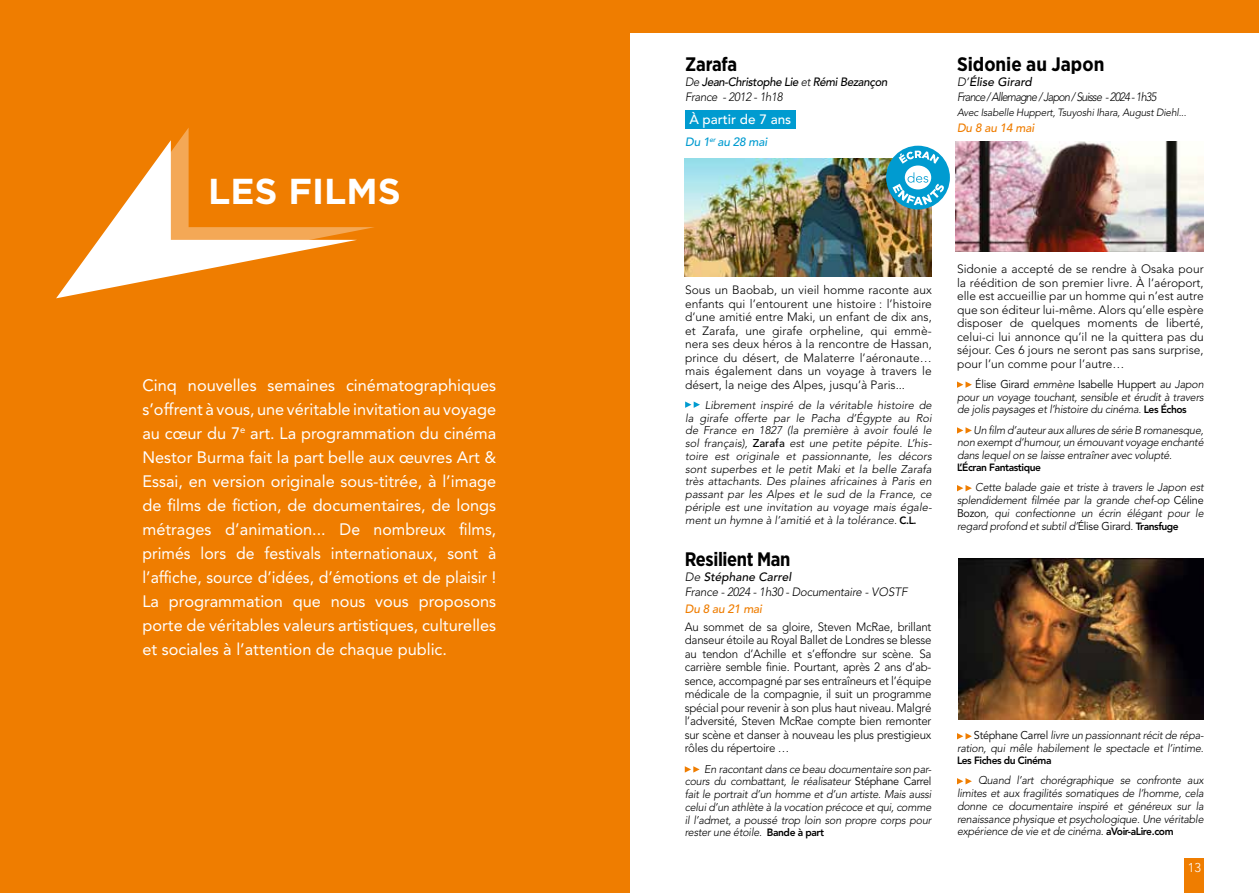
<style>
.page{position:relative;width:1259px;height:893px;background:#fff}
.page>*{position:absolute;margin:0;border:0;box-sizing:border-box;transform-origin:0 0}
.t1{font:700 36px "Gotham";color:#fff}
.t2{font:700 19.5px "Gotham Narrow";letter-spacing:-.01em;color:#000;scale:.96 1}
.t3{font:700 19.5px "Gotham Narrow";letter-spacing:-.01em;color:#000}
.t4{font:16.5px/24px "Avenir LT Std";color:#fff;text-align:justify}
.t5{font:500 13.5px "Avenir LT Std";color:#fff}
.t6{font:300 12.75px "Avenir LT Std";color:#fff}
.t7{font:300 12px/13.5px "Avenir LT Std";color:#000;text-align:justify}
.t8{font:300 12px/13.5px "Avenir LT Std";color:#000;text-align:justify;scale:.96 1}
.t9{font:italic 300 12px/15px "Avenir LT Std";letter-spacing:-.08em;color:#000}
.t10{font:italic 300 12px/15px "Avenir LT Std";letter-spacing:-.02em;color:#000}
.t11{font:italic 500 12px/15px "Avenir LT Std";letter-spacing:-.03em;color:#000;scale:.95 1}
.t12{font:italic 500 12px "Avenir LT Std";letter-spacing:-.02em;color:#ef7d00}
.t13{font:italic 500 12px "Avenir LT Std";letter-spacing:-.02em;color:#009bd0}
.t14{font:italic 300 11.25px/12.8px "Avenir LT Std";letter-spacing:-.02em;color:#000;text-align:justify;scale:.96 1}
.t15{font:italic 300 11.25px/12.8px "Avenir LT Std";letter-spacing:-.02em;color:#000;text-align:justify}
.t16{font:italic 300 10.5px "Avenir LT Std";letter-spacing:-.02em;color:#000}
.t17{font:800 10.5px "Avenir LT Std";letter-spacing:-.04em;color:#000}
.s1{font-weight:300}
.s2{font-weight:500}
.s3{font-weight:500;font-style:normal}
.s4{font-weight:800;font-style:normal;font-size:10.5px}
.s5{font-weight:400;font-style:normal}
</style>
<div class="page">
<div style="left:1184px;top:858px;width:20px;height:35px;background:#ef7d00"></div>
<div style="left:629px;top:0;width:630px;height:33px;background:#ef7d00"></div>
<div style="left:685px;top:110px;width:110px;height:18px;background:#009bd0"></div>
<svg style="left:685px;top:401px;width:15px;height:7px"></svg>
<div style="left:0;top:0;width:630px;height:893px;background:#ef7d00"></div>
<svg style="left:56px;top:140px;width:301px;height:158px"></svg>
<img style="left:685px;top:159px;width:246px;height:117px">
<div style="left:886px;top:146px;width:64px;height:63px;background:#009bd0;border-radius:50%"></div>
<div style="left:905px;top:166px;width:26px;height:23px;background:#fff;border-radius:50%"></div>
<svg style="left:898px;top:151px;width:41px;height:13px"></svg>
<svg style="left:892px;top:172px;width:52px;height:33px"></svg>
<svg style="left:957px;top:381px;width:15px;height:7px"></svg>
<svg style="left:957px;top:427px;width:15px;height:7px"></svg>
<svg style="left:957px;top:485px;width:15px;height:6px"></svg>
<img style="left:956px;top:141px;width:247px;height:111px">
<svg style="left:685px;top:766px;width:14px;height:7px"></svg>
<svg style="left:957px;top:733px;width:15px;height:6px"></svg>
<svg style="left:957px;top:778px;width:15px;height:6px"></svg>
<img style="left:958px;top:558px;width:245px;height:162px">
<h1 class="t1" style="left:208px;top:167px;width:194px">LES FILMS</h1>
<p class="t4" style="left:142px;top:373px;width:355px">Cinq nouvelles semaines cinématographiques s’offrent à vous, une véritable invitation au voyage au cœur du 7<sup>e</sup> art. La programmation du cinéma Nestor Burma fait la part belle aux œuvres Art &amp; Essai, en version originale sous-titrée, à l’image de films de fiction, de documentaires, de longs métrages d’animation... De nombreux films, primés lors de festivals internationaux, sont à l’affiche, source d’idées, d’émotions et de plaisir !<br>La programmation que nous vous proposons porte de véritables valeurs artistiques, culturelles et sociales à l’attention de chaque public.</p>
<h2 class="t2" style="left:685px;top:51px;width:56px">Zarafa</h2>
<p class="t11" style="left:685px;top:74px;width:214px"><span class="s1">De</span> Jean-Christophe Lie <span class="s1">et</span> Rémi Bezançon<br><span class="s1">France - 2012 - 1h18</span></p>
<p class="t5" style="left:689px;top:112px;width:103px">À partir de 7 ans</p>
<p class="t13" style="left:685px;top:134px;width:84px">Du 1<sup>er</sup> au 28 mai</p>
<h2 class="t3" style="left:957px;top:51px;width:149px">Sidonie au Japon</h2>
<p class="t9" style="left:957px;top:74px;width:201px">D’<span class="s2">Élise Girard<br></span>France / Allemagne / Japon / Suisse - 2024 - 1h35</p>
<p class="t16" style="left:957px;top:106px;width:231px">Avec Isabelle Huppert, Tsuyoshi Ihara, August Diehl...</p>
<p class="t12" style="left:957px;top:121px;width:79px">Du 8 au 14 mai</p>
<p class="t7" style="left:685px;top:283px;width:248px">Sous un Baobab, un vieil homme raconte aux enfants qui l’entourent une histoire : l’histoire d’une amitié entre Maki, un enfant de dix ans, et Zarafa, une girafe orpheline, qui emmè&shy;nera ses deux héros à la rencontre de Hassan, prince du désert, de Malaterre l’aéronaute… mais également dans un voyage à travers le désert, la neige des Alpes, jusqu’à Paris...</p>
<p class="t15" style="left:685px;top:399px;width:248px;text-indent:20px">Librement inspiré de la véritable histoire de la girafe offerte par le Pacha d’Égypte au Roi de France en 1827 (la première à avoir foulé le sol français), <span class="s3">Zarafa</span> est une petite pépite. L’his&shy;toire est originale et passionnante, les décors sont superbes et le petit Maki et la belle Zarafa très attachants. Des plaines africaines à Paris en passant par les Alpes et le sud de la France, ce périple est une invitation au voyage mais égale&shy;ment un hymne à l’amitié et à la tolérance. <span class="s4">C.L.</span></p>
<h2 class="t2" style="left:685px;top:547px;width:111px">Resilient Man</h2>
<p class="t10" style="left:685px;top:570px;width:224px">De <span class="s2">Stéphane Carrel<br></span>France - 2024 - 1h30 - Documentaire - VOSTF</p>
<p class="t12" style="left:685px;top:602px;width:79px">Du 8 au 21 mai</p>
<p class="t8" style="left:685px;top:620px;width:258px">Au sommet de sa gloire, Steven McRae, brillant danseur étoile au Royal Ballet de Londres se blesse au tendon d’Achille et s’effondre sur scène. Sa carrière semble finie. Pourtant, après 2 ans d’ab&shy;sence, accompagné par ses entraîneurs et l’équipe médicale de la compagnie, il suit un programme spécial pour revenir à son plus haut niveau. Malgré l’adversité, Steven McRae compte bien remonter sur scène et danser à nouveau les plus prestigieux rôles du répertoire …</p>
<p class="t14" style="left:685px;top:762px;width:258px;text-indent:19px">En racontant dans ce beau documentaire son par&shy;cours du combattant, le réalisateur <span class="s5">Stéphane Carrel </span>fait le portrait d’un homme et d’un artiste. Mais aussi celui d’un athlète à la vocation précoce et qui, comme il l’admet, a poussé trop loin son propre corps pour rester une étoile. <span class="s4">Bande à part</span></p>
<p class="t7" style="left:957px;top:262px;width:248px">Sidonie a accepté de se rendre à Osaka pour la réédition de son premier livre. À l’aéroport, elle est accueillie par un homme qui n’est autre que son éditeur lui-même. Alors qu’elle espère disposer de quelques moments de liberté, celui-ci lui annonce qu’il ne la quittera pas du séjour. Ces 6 jours ne seront pas sans surprise, pour l’un comme pour l’autre…</p>
<p class="t14" style="left:957px;top:378px;width:258px;text-indent:18px"><span class="s5">Élise Girard</span> emmène <span class="s5">Isabelle Huppert</span> au Japon pour un voyage touchant, sensible et érudit à travers de jolis paysages et l’histoire du cinéma. <span class="s4">Les Échos</span></p>
<p class="t14" style="left:957px;top:424px;width:258px;text-indent:17px">Un film d’auteur aux allures de série B romanesque, non exempt d’humour, un émouvant voyage enchanté dans lequel on se laisse entraîner avec volupté.</p>
<p class="t17" style="left:957px;top:461px;width:85px">L’Écran Fantastique</p>
<p class="t14" style="left:957px;top:481px;width:258px;text-indent:18px">Cette balade gaie et triste à travers le Japon est splendidement filmée par la grande chef-op <span class="s5">Céline Bozon</span>, qui confectionne un écrin élégant pour le regard profond et subtil d’<span class="s5">Élise Girard</span>. <span class="s4">Transfuge</span></p>
<p class="t14" style="left:957px;top:729px;width:258px;text-align:right"><span class="s5">Stéphane Carrel</span> livre un passionnant récit de répa&shy;ration, qui mêle habilement le spectacle et l’intime.</p>
<p class="t17" style="left:957px;top:754px;width:96px">Les Fiches du Cinéma</p>
<p class="t14" style="left:957px;top:774px;width:258px;text-indent:21px">Quand l’art chorégraphique se confronte aux limites et aux fragilités somatiques de l’homme, cela donne ce documentaire inspiré et généreux sur la renaissance physique et psychologique. Une véritable expérience de vie et de cinéma. <span class="s4">aVoir-aLire.com</span></p>
<p class="t6" style="left:1187px;top:860px;width:15px">13</p>
</div>
